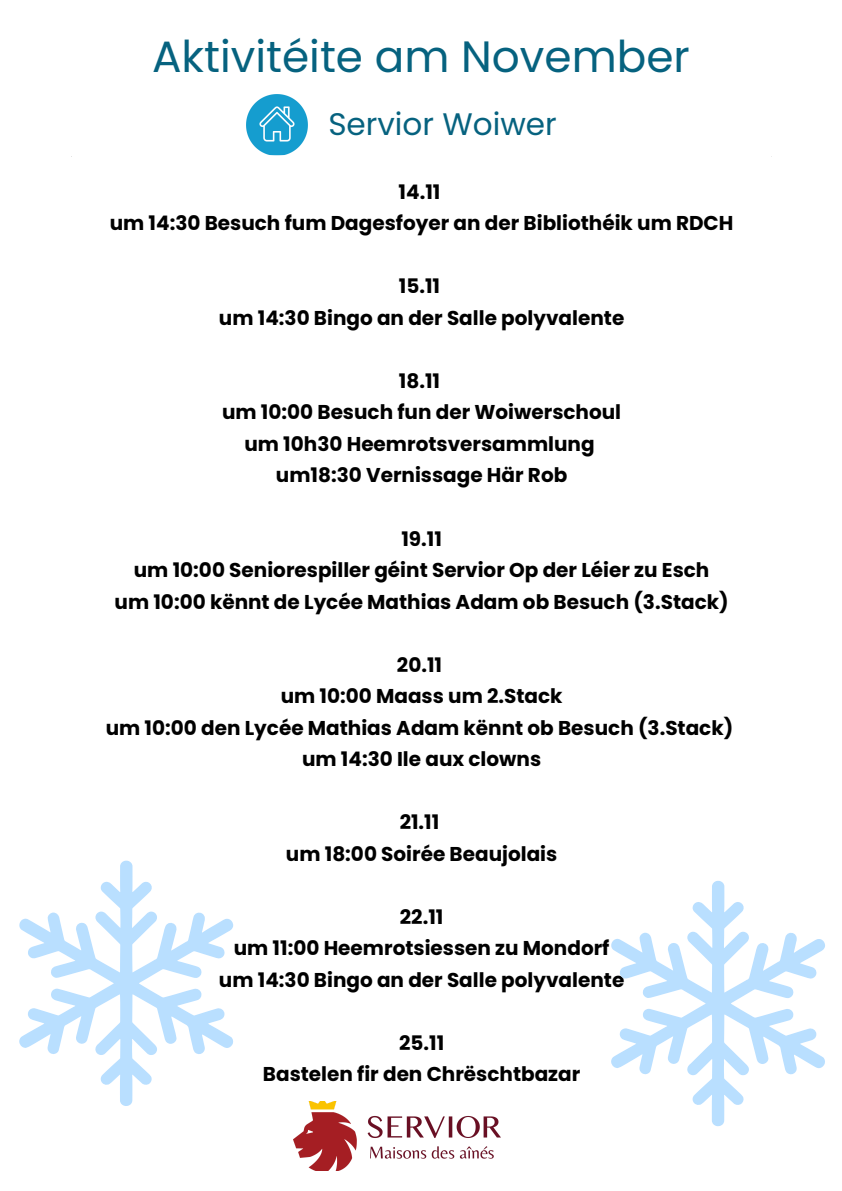
<style>
.page{position:relative;width:842px;height:1191px;background:#fff}
.page>*{position:absolute;margin:0;border:0;box-sizing:border-box;transform-origin:0 0}
.t1{font:43.8px "Poppins";color:#06627f}
.t2{font:31.1px "Poppins";color:#06627f}
.t3{font:700 20px "Poppins";color:#000}
</style>
<div class="page">
<img style="left:246px;top:94px;width:61px;height:61px">
<img style="left:294px;top:1101px;width:207px;height:68px">
<svg style="left:611px;top:880px;width:214px;height:246px"></svg>
<svg style="left:19px;top:860px;width:215px;height:246px"></svg>
<p class="t1" style="left:152px;top:26px;width:539px">Aktivitéite am November</p>
<p class="t2" style="left:328px;top:103px;width:230px">Servior Woiwer</p>
<p class="t3" style="left:399px;top:178px;width:43px">14.11</p>
<p class="t3" style="left:110px;top:209px;width:625px">um 14:30 Besuch fum Dagesfoyer an der Bibliothéik um RDCH</p>
<p class="t3" style="left:399px;top:272px;width:43px">15.11</p>
<p class="t3" style="left:219px;top:304px;width:407px">um 14:30 Bingo an der Salle polyvalente</p>
<p class="t3" style="left:399px;top:367px;width:43px">18.11</p>
<p class="t3" style="left:222px;top:398px;width:401px">um 10:00 Besuch fun der Woiwerschoul</p>
<p class="t3" style="left:244px;top:430px;width:352px">um 10h30 Heemrotsversammlung</p>
<p class="t3" style="left:276px;top:461px;width:293px">um18:30 Vernissage Här Rob</p>
<p class="t3" style="left:401px;top:524px;width:42px">19.11</p>
<p class="t3" style="left:134px;top:556px;width:577px">um 10:00 Seniorespiller géint Servior Op der Léier zu Esch</p>
<p class="t3" style="left:115px;top:587px;width:616px">um 10:00 kënnt de Lycée Mathias Adam ob Besuch (3.Stack)</p>
<p class="t3" style="left:397px;top:650px;width:47px">20.11</p>
<p class="t3" style="left:281px;top:682px;width:283px">um 10:00 Maass um 2.Stack</p>
<p class="t3" style="left:106px;top:713px;width:629px">um 10:00 den Lycée Mathias Adam kënnt ob Besuch (3.Stack)</p>
<p class="t3" style="left:302px;top:745px;width:241px">um 14:30 Ile aux clowns</p>
<p class="t3" style="left:400px;top:808px;width:41px">21.11</p>
<p class="t3" style="left:286px;top:839px;width:273px">um 18:00 Soirée Beaujolais</p>
<p class="t3" style="left:400px;top:902px;width:45px">22.11</p>
<p class="t3" style="left:234px;top:934px;width:377px">um 11:00 Heemrotsiessen zu Mondorf</p>
<p class="t3" style="left:219px;top:965px;width:407px">um 14:30 Bingo an der Salle polyvalente</p>
<p class="t3" style="left:399px;top:1028px;width:47px">25.11</p>
<p class="t3" style="left:263px;top:1060px;width:319px">Bastelen fir den Chrëschtbazar</p>
</div>
